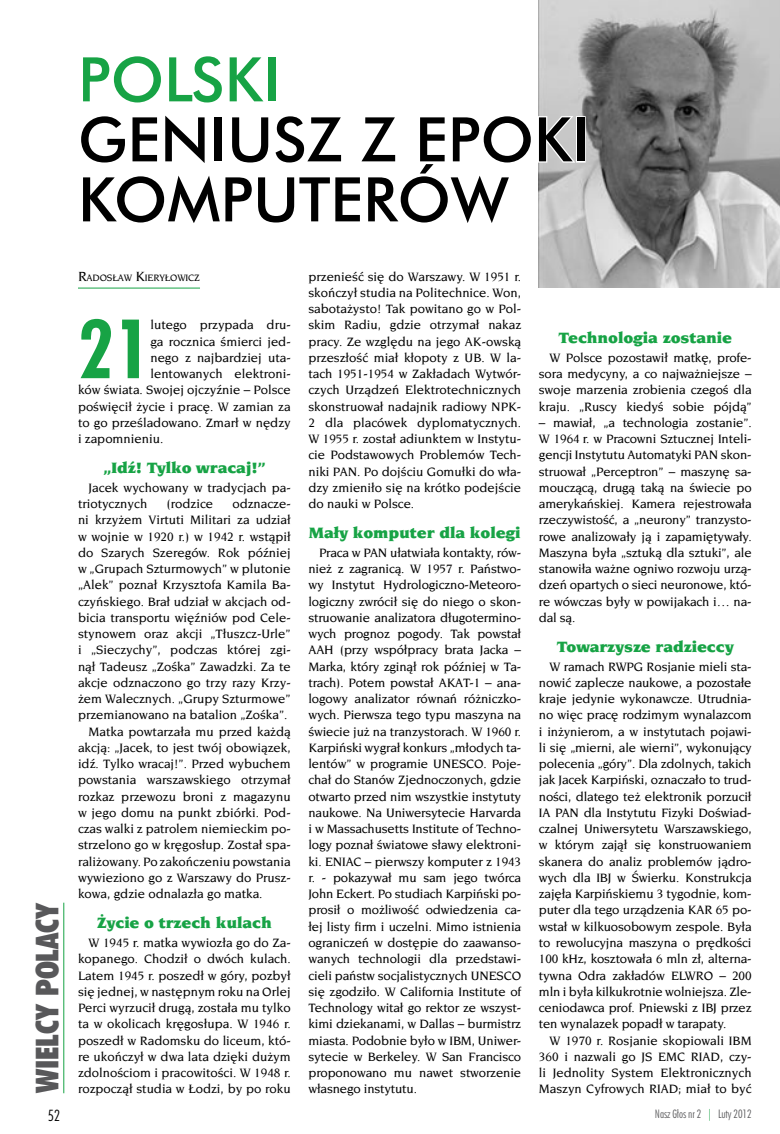
<style>
.page{position:relative;width:780px;height:1134px;background:#fff}
.page>*{position:absolute;margin:0;border:0;box-sizing:border-box;transform-origin:0 0}
.t1{font:78.12px "Futura Bd Cn PL";color:#17a345}
.t2{font:60px/60px "Futura Md PL";color:#000}
.t3{font:60px "Futura Md PL";color:#17a345}
.t4{font:30px "Futura X Blk Cn PL";color:#58585a}
.t5{font:900 16.25px "ITC Novarese LTCE";letter-spacing:-.01em;color:#17a345}
.t6{font:15px "Futura Lt Cn PL";color:#000}
.t7{font:500 13.12px/16.2px "ITC Novarese LTCE";color:#000;text-align:justify}
.t8{font:11.25px "Futura Lt Cn PL";letter-spacing:-.01em;color:#58585a}
.t9{font:500 10.12px "ITC Novarese LTCE";letter-spacing:-.015em;color:#000}
.s1{font-size:14.38px}
.s2{color:#17a345}
</style>
<div class="page">
<hr style="left:78px;top:288px;width:122px;height:1px;background:#17a345">
<img style="left:539px;top:0;width:241px;height:287px">
<div style="left:576px;top:116px;width:9px;height:47px;border:2px solid #fff"></div>
<svg style="left:538px;top:54px;width:38px;height:176px;background:#cacaca"></svg>
<hr style="left:64px;top:903px;width:1px;height:190px;background:#17a345">
<h2 class="t3" style="left:78px;top:42px;width:204px">POLSKI</h2>
<h2 class="t2" style="left:78px;top:109px;width:513px">GENIUSZ Z EPOKI<br>KOMPUTERÓW</h2>
<h3 class="t4" style="left:28px;top:1093px;width:193px;rotate:-90deg">Wielcy polacy</h3>
<p class="t9" style="left:78px;top:272px;width:123px"><span class="s1">R</span>ADOSŁAW <span class="s1">K</span>IERYŁOWICZ</p>
<h1 class="t1" style="left:78px;top:299px;width:74px">21</h1>
<p class="t7" style="left:150px;top:317px;width:142px">lutego przypada dru-</p>
<p class="t7" style="left:150px;top:333px;width:142px">ga rocznica śmierci jed-</p>
<p class="t7" style="left:150px;top:349px;width:142px">nego z najbardziej uta-</p>
<p class="t7" style="left:150px;top:366px;width:142px">lentowanych elektroni-</p>
<p class="t7" style="left:78px;top:382px;width:214px">ków świata. Swojej ojczyźnie – Polsce</p>
<p class="t7" style="left:78px;top:398px;width:214px">poświęcił życie i pracę. W zamian za</p>
<p class="t7" style="left:78px;top:414px;width:214px">to go prześladowano. Zmarł w nędzy</p>
<p class="t7" style="left:78px;top:431px;width:87px">i zapomnieniu.</p>
<p class="t5" style="left:103px;top:459px;width:164px">„Idź! Tylko wracaj!”</p>
<p class="t7" style="left:78px;top:479px;width:214px;text-indent:11px">Jacek wychowany w tradycjach pa&shy;triotycznych</p>
<p class="t7" style="left:166px;top:496px;width:48px">(rodzice</p>
<p class="t7" style="left:232px;top:496px;width:60px">odznacze-</p>
<p class="t7" style="left:78px;top:512px;width:214px">ni krzyżem Virtuti Militari za udział</p>
<p class="t7" style="left:78px;top:528px;width:214px">w wojnie w 1920 r.) w 1942 r. wstąpił</p>
<p class="t7" style="left:78px;top:544px;width:214px">do Szarych Szeregów. Rok później</p>
<p class="t7" style="left:78px;top:561px;width:214px">w „Grupach Szturmowych” w plutonie</p>
<p class="t7" style="left:78px;top:577px;width:214px">„Alek” poznał Krzysztofa Kamila Ba-</p>
<p class="t7" style="left:78px;top:593px;width:214px">czyńskiego. Brał udział w akcjach od-</p>
<p class="t7" style="left:78px;top:609px;width:214px">bicia transportu więźniów pod Cele-</p>
<p class="t7" style="left:78px;top:626px;width:214px">stynowem oraz akcji „Tłuszcz-Urle”</p>
<p class="t7" style="left:78px;top:642px;width:214px">i „Sieczychy”, podczas której zgi-</p>
<p class="t7" style="left:78px;top:658px;width:214px">nął Tadeusz „Zośka” Zawadzki. Za te</p>
<p class="t7" style="left:78px;top:674px;width:214px">akcje odznaczono go trzy razy Krzy-</p>
<p class="t7" style="left:78px;top:691px;width:214px">żem Walecznych. „Grupy Szturmowe”</p>
<p class="t7" style="left:78px;top:707px;width:211px">przemianowano na batalion „Zośka”.</p>
<p class="t7" style="left:89px;top:723px;width:203px">Matka powtarzała mu przed każdą</p>
<p class="t7" style="left:78px;top:739px;width:214px">akcją: „Jacek, to jest twój obowiązek,</p>
<p class="t7" style="left:78px;top:756px;width:214px">idź. Tylko wracaj!”. Przed wybuchem</p>
<p class="t7" style="left:78px;top:772px;width:214px">powstania warszawskiego otrzymał</p>
<p class="t7" style="left:78px;top:788px;width:214px">rozkaz przewozu broni z magazynu</p>
<p class="t7" style="left:78px;top:804px;width:214px">w jego domu na punkt zbiórki. Pod-</p>
<p class="t7" style="left:78px;top:821px;width:214px">czas walki z patrolem niemieckim po-</p>
<p class="t7" style="left:78px;top:837px;width:214px">strzelono go w kręgosłup. Został spa-</p>
<p class="t7" style="left:78px;top:853px;width:214px">raliżowany. Po zakończeniu powstania</p>
<p class="t7" style="left:78px;top:869px;width:214px">wywieziono go z Warszawy do Prusz-</p>
<p class="t7" style="left:78px;top:886px;width:186px">kowa, gdzie odnalazła go matka.</p>
<p class="t5" style="left:97px;top:914px;width:176px">Życie o trzech kulach</p>
<p class="t7" style="left:78px;top:934px;width:214px;text-indent:11px">W 1945 r. matka wywiozła go do Za&shy;kopanego. Chodził o dwóch kulach.<br>Latem 1945 r. poszedł w góry, pozbył się jednej, w następnym roku na Orlej Perci wyrzucił drugą, została mu tylko ta w okolicach kręgosłupa. W 1946 r. poszedł w Radomsku do liceum, któ&shy;re ukończył w dwa lata dzięki dużym zdolnościom i pracowitości. W 1948 r. rozpoczął studia w Łodzi, by po roku</p>
<p class="t7" style="left:308px;top:268px;width:214px">przenieść się do Warszawy. W 1951 r. skończył studia na Politechnice. Won, sabotażysto! Tak powitano go w Pol&shy;skim Radiu, gdzie otrzymał nakaz pracy. Ze względu na jego AK-owską przeszłość miał kłopoty z UB. W la&shy;tach 1951-1954 w Zakładach Wytwór&shy;czych Urządzeń Elektrotechnicznych skonstruował nadajnik radiowy NPK-2 dla placówek dyplomatycznych.<br>W 1955 r. został adiunktem w Instytu&shy;cie Podstawowych Problemów Tech&shy;niki PAN. Po dojściu Gomułki do wła&shy;dzy zmieniło się na krótko podejście do nauki w Polsce.</p>
<p class="t5" style="left:309px;top:524px;width:213px">Mały komputer dla kolegi</p>
<p class="t7" style="left:308px;top:544px;width:214px;text-indent:11px">Praca w PAN ułatwiała kontakty, rów&shy;nież z zagranicą. W 1957 r. Państwo&shy;wy Instytut Hydrologiczno-Meteoro&shy;logiczny zwrócił się do niego o skon&shy;struowanie analizatora długotermino&shy;wych prognoz pogody. Tak powstał AAH (przy współpracy brata Jacka – Marka, który zginął rok później w Ta&shy;trach). Potem powstał AKAT-1 – ana&shy;logowy analizator równań różniczko&shy;wych. Pierwsza tego typu maszyna na świecie już na tranzystorach. W 1960 r.<br>Karpiński wygrał konkurs „młodych ta&shy;lentów” w programie UNESCO. Poje&shy;chał do Stanów Zjednoczonych, gdzie otwarto przed nim wszystkie instytuty naukowe. Na Uniwersytecie Harvarda i w Massachusetts Institute of Techno&shy;logy poznał światowe sławy elektroni&shy;ki. ENIAC – pierwszy komputer z 1943 r. - pokazywał mu sam jego twórca John Eckert. Po studiach Karpiński po&shy;prosił o możliwość odwiedzenia ca&shy;łej listy firm i uczelni. Mimo istnienia ograniczeń w dostępie do zaawanso&shy;wanych technologii dla przedstawi&shy;cieli państw socjalistycznych UNESCO się zgodziło. W California Institute of Technology witał go rektor ze wszyst&shy;kimi dziekanami, w Dallas – burmistrz miasta. Podobnie było w IBM, Uniwer&shy;sytecie w Berkeley. W San Francisco proponowano mu nawet stworzenie własnego instytutu.</p>
<p class="t5" style="left:558px;top:329px;width:175px">Technologia zostanie</p>
<p class="t7" style="left:539px;top:349px;width:214px;text-indent:11px">W Polsce pozostawił matkę, profe&shy;sora medycyny, a co najważniejsze – swoje marzenia zrobienia czegoś dla kraju. „Ruscy kiedyś sobie pójdą”</p>
<p class="t7" style="left:539px;top:414px;width:214px">– mawiał, „a technologia zostanie”.<br>W 1964 r. w Pracowni Sztucznej Inteli&shy;gencji Instytutu Automatyki PAN skon&shy;struował „Perceptron” – maszynę sa&shy;mouczącą, drugą taką na świecie po amerykańskiej. Kamera rejestrowała rzeczywistość, a „neurony” tranzysto&shy;rowe analizowały ją i zapamiętywały.<br>Maszyna była „sztuką dla sztuki”, ale stanowiła ważne ogniwo rozwoju urzą&shy;dzeń opartych o sieci neuronowe, któ&shy;re wówczas były w powijakach i… na&shy;dal są.</p>
<p class="t5" style="left:556px;top:637px;width:178px">Towarzysze radzieccy</p>
<p class="t7" style="left:539px;top:658px;width:214px;text-indent:11px">W ramach RWPG Rosjanie mieli sta&shy;nowić zaplecze naukowe, a pozostałe kraje jedynie wykonawcze. Utrudnia&shy;no więc pracę rodzimym wynalazcom i inżynierom, a w instytutach pojawi&shy;li się „mierni, ale wierni”, wykonujący polecenia „góry”. Dla zdolnych, takich jak Jacek Karpiński, oznaczało to trud&shy;ności, dlatego też elektronik porzucił IA PAN dla Instytutu Fizyki Doświad&shy;czalnej Uniwersytetu Warszawskiego, w którym zajął się konstruowaniem skanera do analiz problemów jądro&shy;wych dla IBJ w Świerku. Konstrukcja zajęła Karpińskiemu 3 tygodnie, kom&shy;puter dla tego urządzenia KAR 65 po&shy;wstał w kilkuosobowym zespole. Była to rewolucyjna maszyna o prędkości 100 kHz, kosztowała 6 mln zł, alterna&shy;tywna Odra zakładów ELWRO – 200 mln i była kilkukrotnie wolniejsza. Zle&shy;ceniodawca prof. Pniewski z IBJ przez ten wynalazek popadł w tarapaty.</p>
<p class="t7" style="left:539px;top:1032px;width:214px;text-indent:11px">W 1970 r. Rosjanie skopiowali IBM 360 i nazwali go JS EMC RIAD, czy&shy;li Jednolity System Elektronicznych</p>
<p class="t7" style="left:539px;top:1081px;width:214px">Maszyn Cyfrowych RIAD; miał to być</p>
<p class="t6" style="left:48px;top:1106px;width:7px">52</p>
<p class="t8" style="left:655px;top:1107px;width:93px">N asz Głos nr 2 <span class="s2">|</span> Luty 2012</p>
</div>
